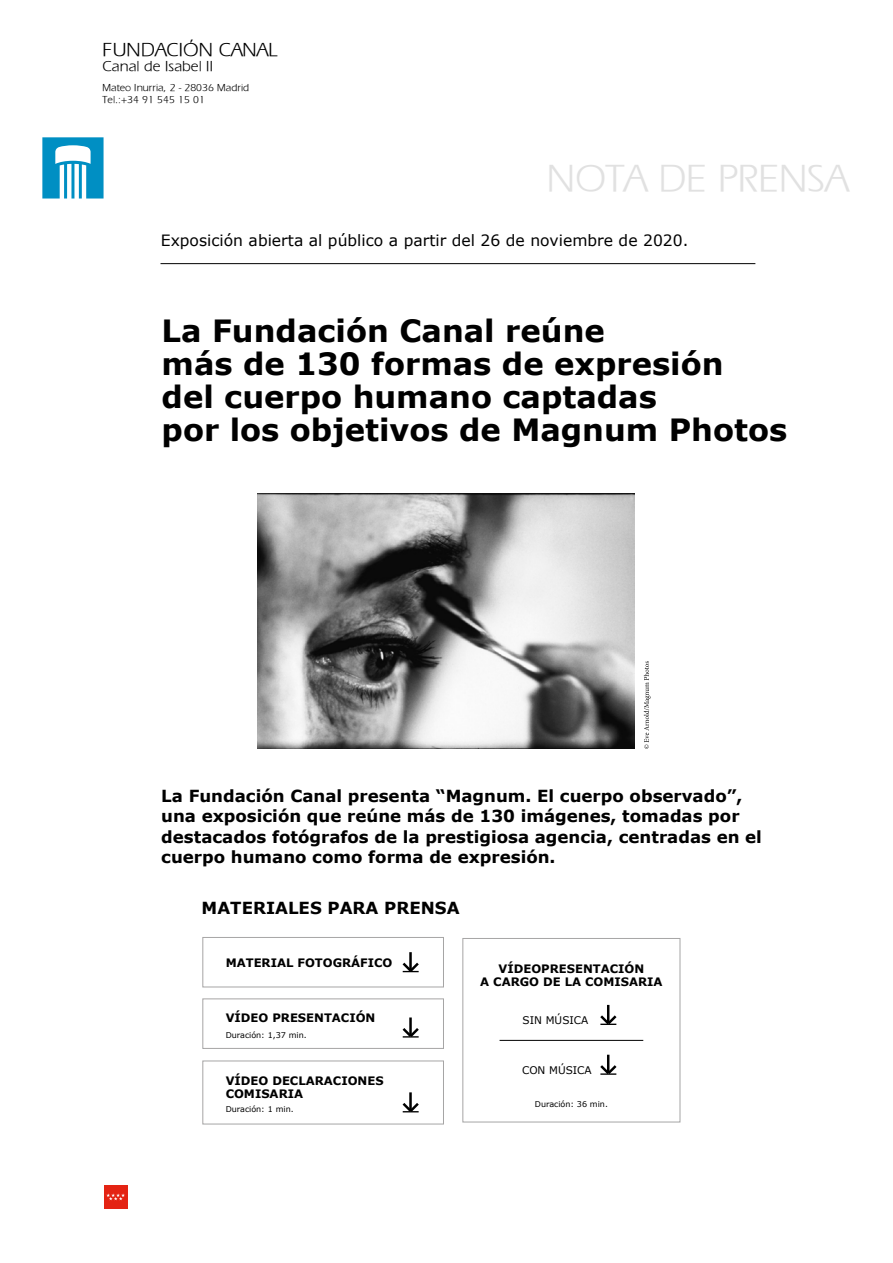
<style>
.page{position:relative;width:893px;height:1263px;background:#fff}
.page>*{position:absolute;margin:0;border:0;box-sizing:border-box;transform-origin:0 0}
.t1{font:39px "Ergoe";color:#e1e1e1}
.t2{font:700 30.6px/33px "Verdana";color:#000}
.t3{font:19.5px "Ergoe";letter-spacing:.01em;color:#000}
.t4{font:700 16.65px/20.5px "Verdana";color:#000}
.t5{font:15.6px "Verdana";color:#000}
.t6{font:15px "Ergoe";letter-spacing:.01em;color:#000}
.t7{font:700 11.7px/12.9px "Verdana";color:#000}
.t8{font:10.5px/12.6px "Ergoe";letter-spacing:.005em;color:#000}
.t9{font:10.5px "Verdana";color:#000}
.t10{font:7.95px "Verdana";color:#000}
</style>
<div class="page">
<div style="left:202px;top:998px;width:242px;height:51px;border:1px solid #a6a5a5"></div>
<hr style="left:409px;top:1017px;width:3px;height:19px;background:#000">
<svg style="left:402px;top:1025px;width:17px;height:13px"></svg>
<svg style="left:42px;top:137px;width:62px;height:61px"></svg>
<div style="left:104px;top:1185px;width:24px;height:24px;background:#e42313"></div>
<svg style="left:106px;top:1193px;width:19px;height:7px"></svg>
<hr style="left:161px;top:263px;width:594px;height:1px;background:#000">
<svg style="left:644px;top:661px;width:7px;height:88px"></svg>
<img style="left:257px;top:493px;width:378px;height:256px">
<div style="left:202px;top:1060px;width:242px;height:64px;border:1px solid #a6a5a5"></div>
<hr style="left:409px;top:1092px;width:3px;height:18px;background:#000">
<svg style="left:402px;top:1100px;width:17px;height:13px"></svg>
<div style="left:202px;top:937px;width:242px;height:50px;border:1px solid #a6a5a5"></div>
<hr style="left:409px;top:952px;width:3px;height:18px;background:#000">
<svg style="left:402px;top:960px;width:17px;height:13px"></svg>
<svg style="left:600px;top:1005px;width:17px;height:20px"></svg>
<svg style="left:600px;top:1055px;width:17px;height:20px"></svg>
<div style="left:462px;top:938px;width:218px;height:184px;border:1px solid #a6a5a5"></div>
<hr style="left:500px;top:1040px;width:143px;height:1px;background:#000">
<p class="t3" style="left:103px;top:39px;width:176px">FUNDACIÓN CANAL</p>
<p class="t6" style="left:103px;top:58px;width:112px">Canal de Isabel II</p>
<p class="t8" style="left:103px;top:81px;width:148px">Mateo Inurria, 2 - 28036 Madrid<br>Tel.:+34 91 545 15 01</p>
<h1 class="t1" style="left:547px;top:158px;width:303px">NOTA DE PRENSA</h1>
<p class="t5" style="left:161px;top:230px;width:529px">Exposición abierta al público a partir del 26 de noviembre de 2020.</p>
<h2 class="t2" style="left:162px;top:315px;width:627px">La Fundación Canal reúne<br>más de 130 formas de expresión<br>del cuerpo humano captadas<br>por los objetivos de Magnum Photos</h2>
<p class="t4" style="left:161px;top:786px;width:602px">La Fundación Canal presenta “Magnum. El cuerpo observado”, una exposición que reúne más de 130 imágenes, tomadas por destacados fotógrafos de la prestigiosa agencia, centradas en el cuerpo humano como forma de expresión.</p>
<p class="t4" style="left:202px;top:898px;width:259px">MATERIALES PARA PRENSA</p>
<p class="t7" style="left:226px;top:956px;width:168px">MATERIAL FOTOGRÁFICO</p>
<p class="t7" style="left:480px;top:962px;width:184px;text-align:center">VÍDEOPRESENTACIÓN<br>A CARGO DE LA COMISARIA</p>
<p class="t7" style="left:226px;top:1011px;width:151px">VÍDEO PRESENTACIÓN</p>
<p class="t10" style="left:226px;top:1029px;width:83px">Duración: 1,37 min.</p>
<p class="t7" style="left:226px;top:1074px;width:160px">VÍDEO DECLARACIONES<br>COMISARIA</p>
<p class="t10" style="left:226px;top:1104px;width:69px">Duración: 1 min.</p>
<p class="t9" style="left:523px;top:1013px;width:67px">SIN MÚSICA</p>
<p class="t9" style="left:522px;top:1063px;width:71px">CON MÚSICA</p>
<p class="t10" style="left:535px;top:1099px;width:75px">Duración: 36 min.</p>
</div>
